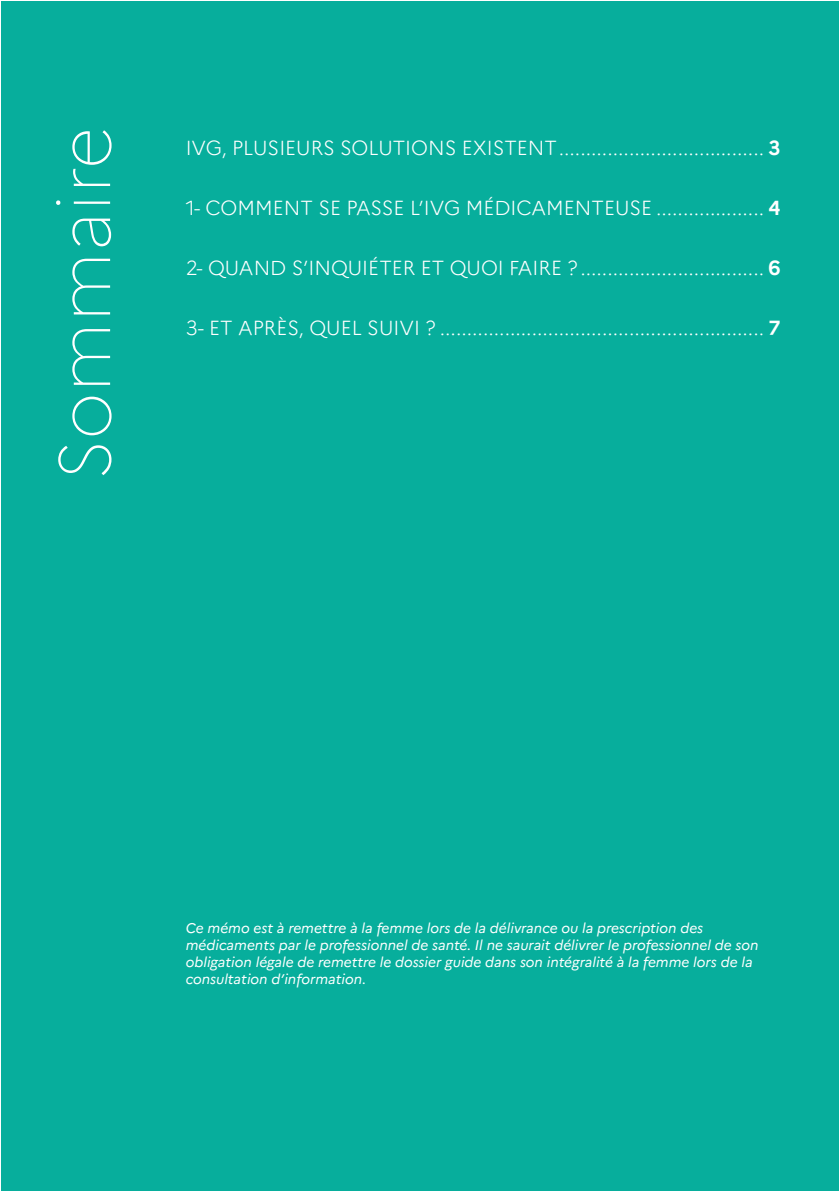
<style>
.page{position:relative;width:840px;height:1191px;background:#fff}
.page>*{position:absolute;margin:0;border:0;box-sizing:border-box;transform-origin:0 0}
.t1{font:100 72px "Marianne";color:#fff}
.t2{font:300 20px "Marianne";color:#fff}
.t3{font:italic 14px/16.8px "Marianne";color:#fff}
.s1{font-weight:700}
</style>
<div class="page">
<div style="left:1px;top:1px;width:837px;height:1190px;background:#07ae9c"></div>
<h1 class="t1" style="left:29px;top:481px;width:356px;rotate:-90deg">Sommaire</h1>
<p class="t2" style="left:186px;top:132px;width:595px">IVG, PLUSIEURS SOLUTIONS EXISTENT...................................... <span class="s1">3</span></p>
<p class="t2" style="left:186px;top:192px;width:596px">1- COMMENT SE PASSE L’IVG MÉDICAMENTEUSE .................... <span class="s1">4</span></p>
<p class="t2" style="left:186px;top:252px;width:596px">2- QUAND S’INQUIÉTER ET QUOI FAIRE ? .................................. <span class="s1">6</span></p>
<p class="t2" style="left:186px;top:312px;width:596px">3- ET APRÈS, QUEL SUIVI ? ............................................................ <span class="s1">7</span></p>
<p class="t3" style="left:186px;top:918px;width:574px">Ce mémo est à remettre à la femme lors de la délivrance ou la prescription des médicaments par le professionnel de santé. Il ne saurait délivrer le professionnel de son obligation légale de remettre le dossier guide dans son intégralité à la femme lors de la consultation d’information.</p>
</div>
